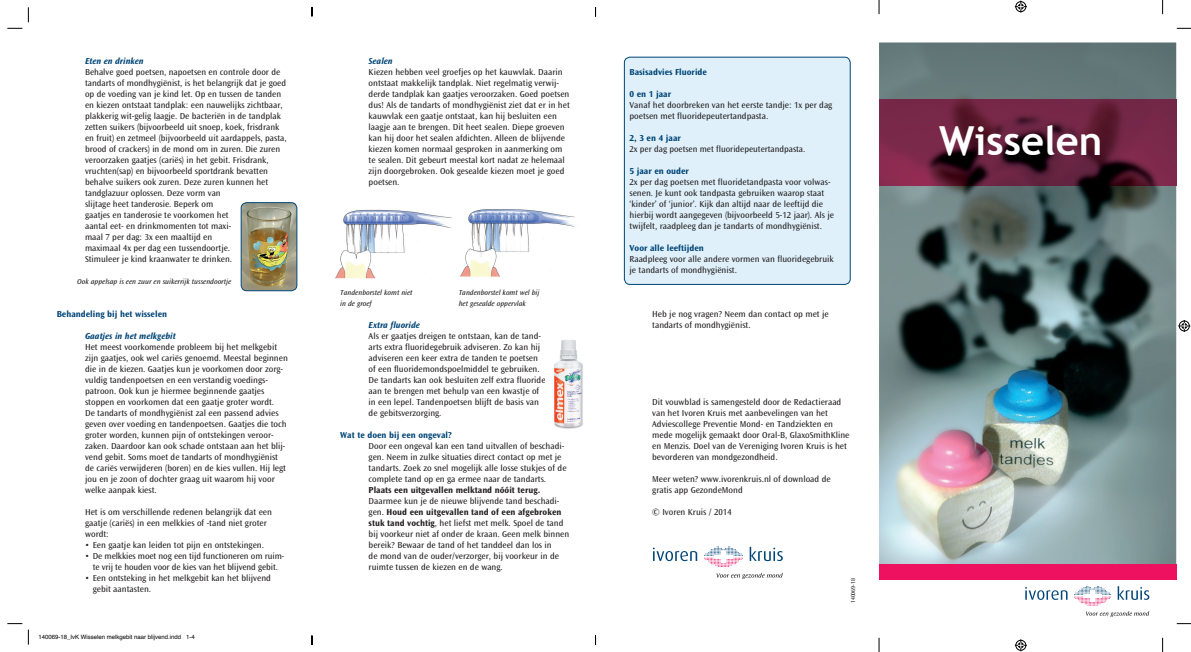
<style>
.page{position:relative;width:1191px;height:652px;background:#fff}
.page>*{position:absolute;margin:0;border:0;box-sizing:border-box;transform-origin:0 0}
.t1{font:700 40px "Trebuchet MS";color:#fff}
.t2{font:9px/11px "Ocean Sans Std";color:#231f20}
.t3{font:700 9px "Ocean Sans Std";color:#004577}
.t4{font:italic 700 9px "Ocean Sans Std";color:#004577}
.t5{font:700 9px "Ocean Sans Std";color:#231f20}
.t6{font:italic 7.5px/11px "Ocean Sans Std";color:#231f20}
.t7{font:6px "Helvetica";color:#000}
.t8{font:6px "Ocean Sans Std";color:#231f20}
.s1{font-weight:700}
</style>
<div class="page">
<img style="left:335px;top:203px;width:117px;height:76px">
<img style="left:460px;top:209px;width:116px;height:68px">
<svg style="left:704px;top:546px;width:39px;height:21px"></svg>
<svg style="left:653px;top:548px;width:44px;height:13px"></svg>
<svg style="left:749px;top:547px;width:34px;height:14px"></svg>
<svg style="left:716px;top:573px;width:66px;height:6px"></svg>
<img style="left:241px;top:203px;width:56px;height:88px">
<div style="left:241px;top:202px;width:56px;height:89px;border:1px solid #004577;border-radius:6px"></div>
<div style="left:624px;top:57px;width:226px;height:227px;background:#dff0fa;border-radius:6px"></div>
<div style="left:624px;top:57px;width:226px;height:228px;border:1px solid #004577;border-radius:6px"></div>
<img style="left:554px;top:340px;width:29px;height:89px">
<svg style="left:7px;top:28px;width:15px;height:1px"></svg>
<svg style="left:7px;top:623px;width:15px;height:1px"></svg>
<svg style="left:28px;top:7px;width:1px;height:15px"></svg>
<svg style="left:28px;top:630px;width:1px;height:15px"></svg>
<svg style="left:311px;top:7px;width:2px;height:9px"></svg>
<svg style="left:311px;top:636px;width:2px;height:9px"></svg>
<svg style="left:1025px;top:587px;width:42px;height:13px"></svg>
<svg style="left:1074px;top:586px;width:75px;height:31px"></svg>
<img style="left:879px;top:42px;width:297px;height:522px">
<hr style="left:1176px;top:99px;width:1px;height:86px;background:#ed1160">
<img style="left:879px;top:99px;width:297px;height:86px">
<div style="left:879px;top:564px;width:297px;height:16px;background:#ed1160"></div>
<svg style="left:1176px;top:28px;width:15px;height:1px"></svg>
<svg style="left:1176px;top:623px;width:15px;height:1px"></svg>
<svg style="left:878px;top:0;width:2px;height:14px"></svg>
<svg style="left:878px;top:638px;width:2px;height:14px"></svg>
<svg style="left:1162px;top:0;width:1px;height:15px"></svg>
<svg style="left:1162px;top:637px;width:1px;height:15px"></svg>
<svg style="left:1014px;top:1px;width:12px;height:12px"></svg>
<svg style="left:1014px;top:639px;width:12px;height:12px"></svg>
<svg style="left:1178px;top:320px;width:12px;height:12px"></svg>
<p class="t4" style="left:85px;top:56px;width:60px">Eten en drinken</p>
<p class="t2" style="left:85px;top:67px;width:203px">Behalve goed poetsen, napoetsen en controle door de tandarts of mondhygiënist, is het belangrijk dat je goed op de voeding van je kind let. Op en tussen de tanden en kiezen ontstaat tandplak: een nauwelijks zichtbaar, plakkerig wit-gelig laagje. De bacteriën in de tandplak zetten suikers (bijvoorbeeld uit snoep, koek, frisdrank en fruit) en zetmeel (bijvoorbeeld uit aardappels, pasta, brood of crackers) in de mond om in zuren. Die zuren veroorzaken gaatjes (cariës) in het gebit. Frisdrank, vruchten(sap) en bijvoorbeeld sportdrank bevatten behalve suikers ook zuren. Deze zuren kunnen het tandglazuur oplossen. Deze vorm van<br>slijtage heet tanderosie. Beperk om<br>gaatjes en tanderosie te voorkomen het<br>aantal eet- en drinkmomenten tot maxi-<br>maal 7 per dag: 3x een maaltijd en<br>maximaal 4x per dag een tussendoortje.<br>Stimuleer je kind kraanwater te drinken.</p>
<p class="t6" style="left:77px;top:276px;width:155px">Ook appelsap is een zuur en suikerrijk tussendoortje</p>
<p class="t3" style="left:57px;top:309px;width:112px">Behandeling bij het wisselen</p>
<p class="t4" style="left:85px;top:331px;width:92px">Gaatjes in het melkgebit</p>
<p class="t2" style="left:85px;top:342px;width:204px">Het meest voorkomende probleem bij het melkgebit zijn gaatjes, ook wel cariës genoemd. Meestal beginnen die in de kiezen. Gaatjes kun je voorkomen door zorg&shy;vuldig tandenpoetsen en een verstandig voedings&shy;patroon. Ook kun je hiermee beginnende gaatjes stoppen en voorkomen dat een gaatje groter wordt.<br>De tandarts of mondhygiënist zal een passend advies geven over voeding en tandenpoetsen. Gaatjes die toch groter worden, kunnen pijn of ontstekingen veroor&shy;zaken. Daardoor kan ook schade ontstaan aan het blij&shy;vend gebit. Soms moet de tandarts of mondhygiënist de cariës verwijderen (boren) en de kies vullen. Hij legt jou en je zoon of dochter graag uit waarom hij voor welke aanpak kiest.</p>
<p class="t2" style="left:85px;top:507px;width:188px">Het is om verschillende redenen belangrijk dat een gaatje (cariës) in een melkkies of -tand niet groter wordt:</p>
<p class="t2" style="left:85px;top:540px;width:180px">• Een gaatje kan leiden tot pijn en ontstekingen.</p>
<p class="t2" style="left:85px;top:551px;width:201px;text-align:center">• De melkkies moet nog een tijd functioneren om ruim&shy;te vrij te houden voor de kies van het blijvend gebit.</p>
<p class="t2" style="left:93px;top:573px;width:180px;text-indent:-8px">• Een ontsteking in het melkgebit kan het blijvend gebit aantasten.</p>
<p class="t7" style="left:38px;top:632px;width:158px">140069-18_IvK Wisselen melkgebit naar blijvend.indd 1-4</p>
<p class="t4" style="left:369px;top:56px;width:25px">Sealen</p>
<p class="t2" style="left:369px;top:67px;width:203px">Kiezen hebben veel groefjes op het kauwvlak. Daarin ontstaat makkelijk tandplak. Niet regelmatig verwij&shy;derde tandplak kan gaatjes veroorzaken. Goed poetsen dus! Als de tandarts of mondhygiënist ziet dat er in het kauwvlak een gaatje ontstaat, kan hij besluiten een laagje aan te brengen. Dit heet sealen. Diepe groeven kan hij door het sealen afdichten. Alleen de blijvende kiezen komen normaal gesproken in aanmerking om te sealen. Dit gebeurt meestal kort nadat ze helemaal zijn doorgebroken. Ook gesealde kiezen moet je goed poetsen.</p>
<p class="t6" style="left:340px;top:287px;width:74px">Tandenborstel komt niet in de groef</p>
<p class="t6" style="left:459px;top:287px;width:82px">Tandenborstel komt wel bij het gesealde oppervlak</p>
<p class="t4" style="left:369px;top:320px;width:53px">Extra fluoride</p>
<p class="t2" style="left:369px;top:331px;width:178px">Als er gaatjes dreigen te ontstaan, kan de tand&shy;arts extra fluoridegebruik adviseren. Zo kan hij adviseren een keer extra de tanden te poetsen of een fluoridemondspoelmiddel te gebruiken.<br>De tandarts kan ook besluiten zelf extra fluoride aan te brengen met behulp van een kwastje of in een lepel. Tandenpoetsen blijft de basis van de gebitsverzorging.</p>
<p class="t3" style="left:340px;top:430px;width:113px">Wat te doen bij een ongeval?</p>
<p class="t2" style="left:369px;top:441px;width:199px">Door een ongeval kan een tand uitvallen of beschadi&shy;gen. Neem in zulke situaties direct contact op met je tandarts. Zoek zo snel mogelijk alle losse stukjes of de complete tand op en ga ermee naar de tandarts.</p>
<p class="t5" style="left:369px;top:485px;width:173px">Plaats een uitgevallen melktand nóóit terug.</p>
<p class="t2" style="left:369px;top:496px;width:202px">Daarmee kun je de nieuwe blijvende tand beschadi&shy;gen. <span class="s1">Houd een uitgevallen tand of een afgebroken stuk tand vochtig</span>, het liefst met melk. Spoel de tand bij voorkeur niet af onder de kraan. Geen melk binnen bereik? Bewaar de tand of het tanddeel dan los in<br>de mond van de ouder/verzorger, bij voorkeur in de ruimte tussen de kiezen en de wang.</p>
<p class="t3" style="left:629px;top:67px;width:79px">Basisadvies Fluoride</p>
<p class="t3" style="left:629px;top:89px;width:43px">0 en 1 jaar</p>
<p class="t2" style="left:629px;top:100px;width:204px">Vanaf het doorbreken van het eerste tandje: 1x per dag poetsen met fluoridepeutertandpasta.</p>
<p class="t3" style="left:629px;top:133px;width:53px">2, 3 en 4 jaar</p>
<p class="t2" style="left:629px;top:144px;width:177px">2x per dag poetsen met fluoridepeutertandpasta.</p>
<p class="t3" style="left:629px;top:166px;width:61px">5 jaar en ouder</p>
<p class="t2" style="left:629px;top:177px;width:206px">2x per dag poetsen met fluoridetandpasta voor volwas&shy;senen. Je kunt ook tandpasta gebruiken waarop staat ‘kinder’ of ‘junior’. Kijk dan altijd naar de leeftijd die hierbij wordt aangegeven (bijvoorbeeld 5-12 jaar). Als je twijfelt, raadpleeg dan je tandarts of mondhygiënist.</p>
<p class="t3" style="left:629px;top:243px;width:76px">Voor alle leeftijden</p>
<p class="t2" style="left:629px;top:254px;width:206px">Raadpleeg voor alle andere vormen van fluoridegebruik je tandarts of mondhygiënist.</p>
<p class="t2" style="left:652px;top:309px;width:178px">Heb je nog vragen? Neem dan contact op met je tandarts of mondhygiënist.</p>
<p class="t2" style="left:652px;top:397px;width:199px">Dit vouwblad is samengesteld door de Redactieraad van het Ivoren Kruis met aanbevelingen van het Adviescollege Preventie Mond- en Tandziekten en mede mogelijk gemaakt door Oral-B, GlaxoSmithKline en Menzis. Doel van de Vereniging Ivoren Kruis is het bevorderen van mondgezondheid.</p>
<p class="t2" style="left:652px;top:474px;width:180px">Meer weten? www.ivorenkruis.nl of download de gratis app GezondeMond</p>
<p class="t2" style="left:652px;top:507px;width:81px">© Ivoren Kruis / 2014</p>
<p class="t8" style="left:849px;top:603px;width:27px;rotate:-90deg">140069-18</p>
<h1 class="t1" style="left:939px;top:116px;width:165px">Wisselen</h1>
</div>
